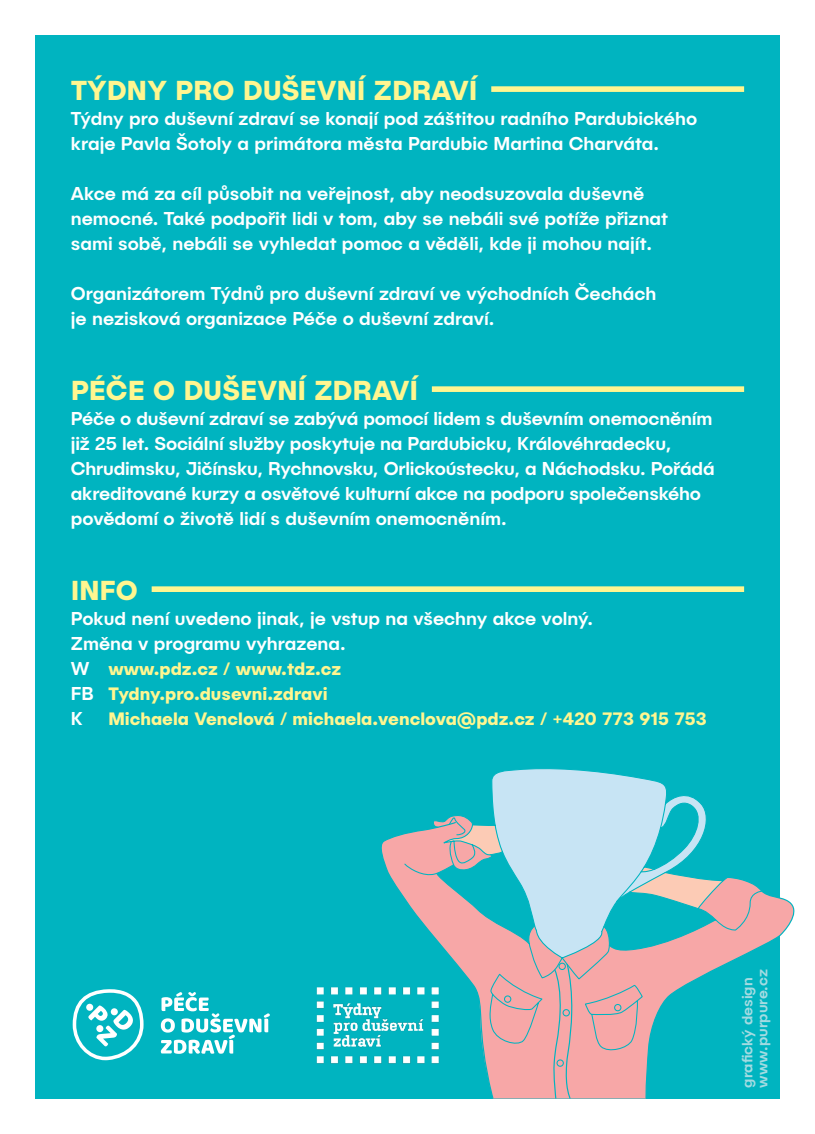
<style>
.page{position:relative;width:815px;height:1134px;background:#fff}
.page>*{position:absolute;margin:0;border:0;box-sizing:border-box;transform-origin:0 0}
.t1{font:700 27.5px "Publica Sans";letter-spacing:.01em;color:#fff690}
.t2{font:500 18.75px/25px "Publica Sans";color:#fff}
.t3{font:700 18px/25px "Publica Sans";color:#fff690}
.t4{font:500 15px/15px "Publica Sans";color:#a4dbe1}
.s1{font-weight:500;font-size:18.75px;color:#fff}
</style>
<div class="page">
<div style="left:35px;top:35px;width:745px;height:1063px;background:#00b4c0"></div>
<svg style="left:377px;top:821px;width:418px;height:278px"></svg>
<svg style="left:436px;top:768px;width:327px;height:316px"></svg>
<div style="left:491px;top:86px;width:253px;height:6px;background:#fff690"></div>
<div style="left:432px;top:386px;width:312px;height:6px;background:#fff690"></div>
<div style="left:152px;top:586px;width:592px;height:6px;background:#fff690"></div>
<img style="left:316px;top:983px;width:130px;height:83px">
<svg style="left:161px;top:992px;width:109px;height:62px"></svg>
<svg style="left:73px;top:989px;width:71px;height:71px"></svg>
<p class="t1" style="left:71px;top:72px;width:408px">TÝDNY PRO DUŠEVNÍ ZDRAVÍ</p>
<p class="t2" style="left:71px;top:105px;width:628px">Týdny pro duševní zdraví se konají pod záštitou radního Pardubického kraje Pavla Šotoly a primátora města Pardubic Martina Charváta.</p>
<p class="t2" style="left:71px;top:180px;width:599px">Akce má za cíl působit na veřejnost, aby neodsuzovala duševně nemocné. Také podpořit lidi v tom, aby se nebáli své potíže přiznat sami sobě, nebáli se vyhledat pomoc a věděli, kde ji mohou najít.</p>
<p class="t2" style="left:71px;top:280px;width:587px">Organizátorem Týdnů pro duševní zdraví ve východních Čechách je nezisková organizace Péče o duševní zdraví.</p>
<p class="t1" style="left:71px;top:372px;width:348px">PÉČE O DUŠEVNÍ ZDRAVÍ</p>
<p class="t2" style="left:71px;top:405px;width:645px">Péče o duševní zdraví se zabývá pomocí lidem s duševním onemocněním již 25 let. Sociální služby poskytuje na Pardubicku, Královéhradecku, Chrudimsku, Jičínsku, Rychnovsku, Orlickoústecku, a Náchodsku. Pořádá akreditované kurzy a osvětové kulturní akce na podporu společenského povědomí o životě lidí s duševním onemocněním.</p>
<p class="t1" style="left:71px;top:572px;width:68px">INFO</p>
<p class="t2" style="left:71px;top:605px;width:524px">Pokud není uvedeno jinak, je vstup na všechny akce volný.<br>Změna v programu vyhrazena.</p>
<p class="t3" style="left:71px;top:655px;width:272px"><span class="s1">W</span> www.pdz.cz / www.tdz.cz<br><span class="s1">FB</span> Tydny.pro.dusevni.zdravi</p>
<p class="t2" style="left:71px;top:705px;width:14px">K</p>
<p class="t3" style="left:108px;top:705px;width:600px">Michaela Venclová / michaela.venclova@pdz.cz / +420 773 915 753</p>
<p class="t4" style="left:739px;top:1088px;width:120px;rotate:-90deg">grafický design www.purpure.cz</p>
</div>
